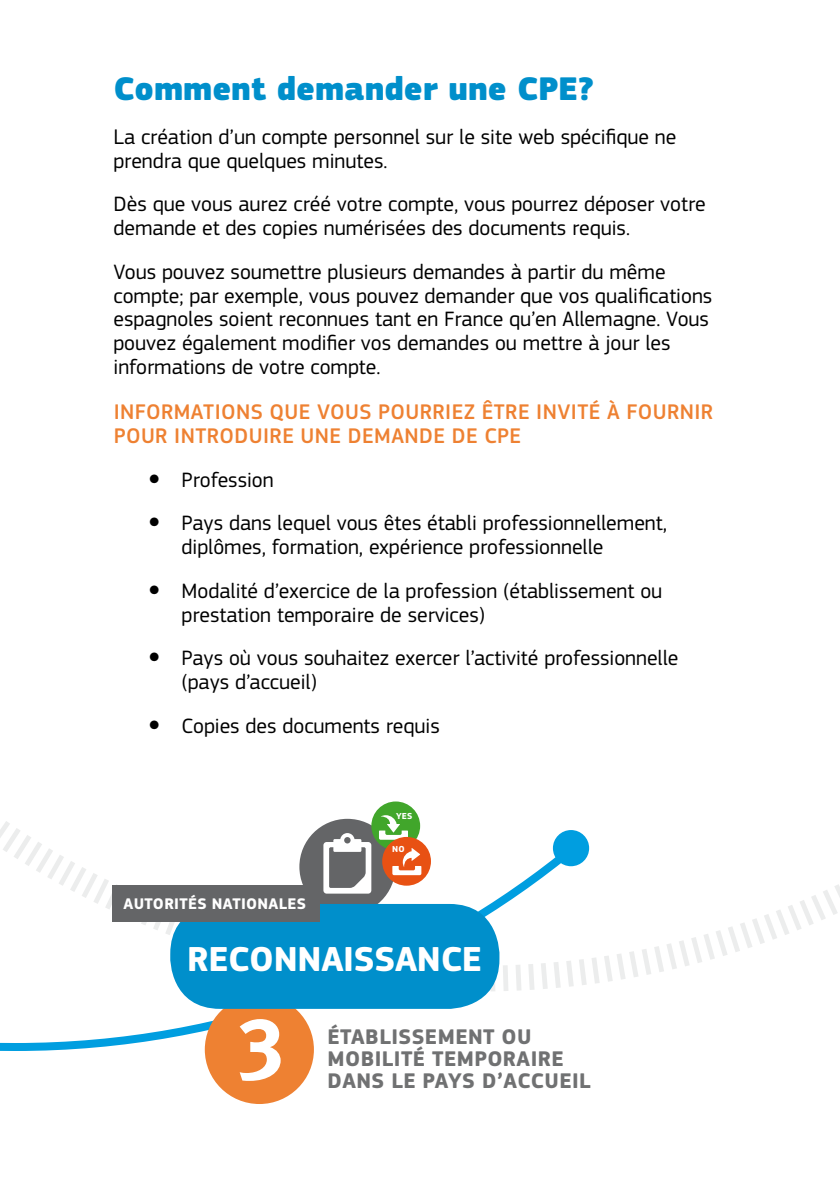
<style>
.page{position:relative;width:840px;height:1191px;background:#fff}
.page>*{position:absolute;margin:0;border:0;box-sizing:border-box;transform-origin:0 0}
.t1{font:700 36px "EC Square Sans Pro";letter-spacing:-.01em;color:#fff}
.t2{font:900 34px "EC Square Sans Pro";color:#008fcb}
.t3{font:500 22px/24.2px "EC Square Sans Pro";letter-spacing:.02em;color:#ee8132}
.t4{font:700 22px/22px "EC Square Sans Pro";letter-spacing:.02em;color:#707172}
.t5{font:21.6px/23.8px "EC Square Sans Pro";color:#000}
.t6{font:700 16px "EC Square Sans Pro";letter-spacing:.02em;color:#fff}
.t7{font:700 9px "EC Square Sans Pro";color:#fff}
.s1{font-size:22px}
.s2{font-size:48px}
</style>
<div class="page">
<svg style="left:0;top:996px;width:484px;height:57px"></svg>
<svg style="left:0;top:812px;width:839px;height:184px"></svg>
<div style="left:552px;top:830px;width:36px;height:36px;background:#009ee0;border-radius:50%"></div>
<div style="left:299px;top:819px;width:96px;height:95px;background:#646567;border-radius:50%"></div>
<svg style="left:323px;top:833px;width:48px;height:60px"></svg>
<div style="left:371px;top:801px;width:49px;height:49px;background:#41a62b;border-radius:50%"></div>
<svg style="left:379px;top:815px;width:29px;height:24px"></svg>
<div style="left:382px;top:837px;width:49px;height:48px;background:#e85113;border-radius:50%"></div>
<svg style="left:392px;top:848px;width:29px;height:27px"></svg>
<svg style="left:205px;top:1007px;width:109px;height:97px"></svg>
<div style="left:170px;top:904px;width:329px;height:105px;background:#008fcb;border-radius:50px"></div>
<div style="left:112px;top:886px;width:207px;height:36px;background:#646567"></div>
<h2 class="t2" style="left:113px;top:67px;width:482px">Comment demander une CPE?</h2>
<p class="t5" style="left:113px;top:125px;width:564px"><span class="s1">L</span>a création d’un compte personnel sur le site web spécifique ne prendra que quelques minutes.</p>
<p class="t5" style="left:113px;top:192px;width:593px">Dès que vous aurez créé votre compte, vous pourrez déposer votre demande et des copies numérisées des documents requis.</p>
<p class="t5" style="left:113px;top:260px;width:600px">Vous pouvez soumettre plusieurs demandes à partir du même compte; par exemple, vous pouvez demander que vos qualifications espagnoles soient reconnues tant en France qu’en Allemagne. Vous pouvez également modifier vos demandes ou mettre à jour les informations de votre compte<span class="s1">.</span></p>
<p class="t3" style="left:114px;top:400px;width:600px">INFORMATI ONS QUE VOUS POURRIEZ ÊTRE I NVITÉ À FOURNI R<br>POUR INTRODUIRE UNE DEMANDE DE CPE</p>
<p class="t5" style="left:147px;top:467px;width:128px"><span class="s2">•</span> Profession</p>
<p class="t5" style="left:181px;top:511px;width:486px;text-indent:-34px"><span class="s2">•</span> Pays dans lequel vous êtes établi professionnellement, diplômes, formation, expérience professionnelle</p>
<p class="t5" style="left:181px;top:579px;width:482px;text-indent:-34px"><span class="s2">•</span> Modalité d’exercice de la profession (établissement ou prestation temporaire de services)</p>
<p class="t5" style="left:181px;top:646px;width:498px;text-indent:-34px"><span class="s2">•</span> Pays où vous souhaitez exercer l’activité professionnelle (pays d’accueil)</p>
<p class="t5" style="left:147px;top:714px;width:294px"><span class="s2">•</span> Copies des documents requis</p>
<p class="t6" style="left:123px;top:894px;width:184px">AUTORITÉS NATI ONALES</p>
<p class="t7" style="left:396px;top:811px;width:17px">YES</p>
<p class="t7" style="left:392px;top:844px;width:7px">NO</p>
<h1 class="t1" style="left:187px;top:937px;width:86px">RECONNA</h1>
<h1 class="t1" style="left:343px;top:937px;width:33px">ISSAN</h1>
<h1 class="t1" style="left:440px;top:937px;width:43px">CE</h1>
<p class="t4" style="left:327px;top:1026px;width:206px">ÉTABLISSEMENT OU<br>MOBILIT</p>
<p class="t4" style="left:327px;top:1048px;width:243px;text-indent:85px">É TEMPORAIRE<br>DANS LE PAYS D’ACCUEIL</p>
</div>
